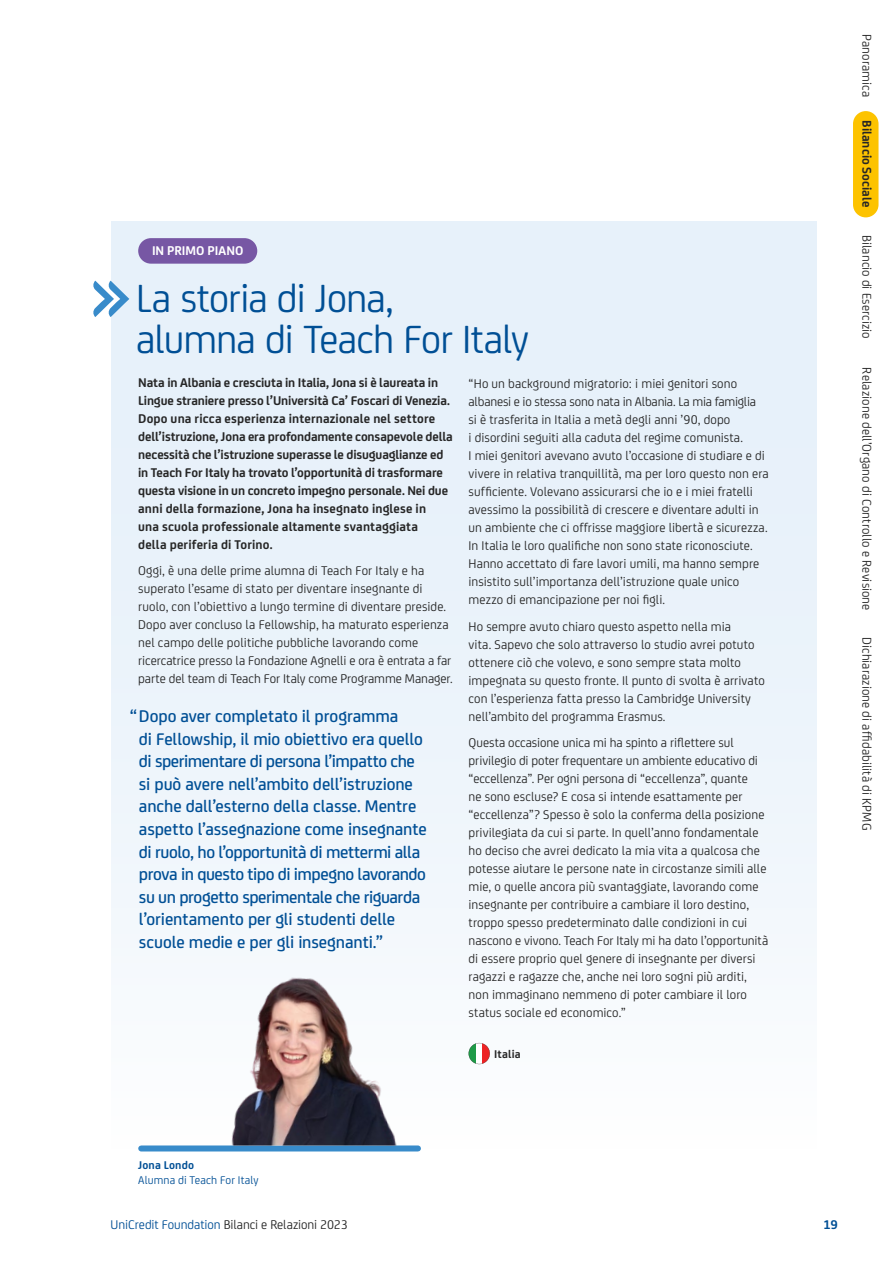
<style>
.page{position:relative;width:893px;height:1263px;background:#fff}
.page>*{position:absolute;margin:0;border:0;box-sizing:border-box;transform-origin:0 0}
.t1{font:42px/40.5px "Uni Credit";letter-spacing:-.02em;color:#004f95}
.t2{font:500 18px/22.5px "Uni Credit";letter-spacing:-.01em;color:#004f95}
.t3{font:13.5px/18px "Uni Credit";letter-spacing:.005em;color:#262626}
.t4{font:700 13.5px/18px "Uni Credit";letter-spacing:-.005em;color:#262626}
.t5{font:700 13.5px "Uni Credit";color:#fff}
.t6{font:700 13.5px "Uni Credit";color:#004f95}
.t7{font:12px "Uni Credit";letter-spacing:.01em;color:#004f95}
.t8{font:700 12px "Uni Credit";letter-spacing:.015em;color:#004f95}
.t9{font:700 12px "Uni Credit";letter-spacing:.015em;color:#262626}
.s1{color:#004f95}
</style>
<div class="page">
<div style="left:111px;top:221px;width:705px;height:931px;background:#e7f1fa"></div>
<div style="left:141px;top:1145px;width:277px;height:6px;background:#388bca"></div>
<img style="left:213px;top:973px;width:203px;height:172px">
<div style="left:138px;top:238px;width:119px;height:26px;background:#7757a4;border-radius:13px"></div>
<svg style="left:93px;top:281px;width:36px;height:36px"></svg>
<svg style="left:469px;top:1043px;width:21px;height:21px"></svg>
<div style="left:853px;top:111px;width:25px;height:106px;background:#fdc300;border-radius:13px"></div>
<p class="t5" style="left:152px;top:241px;width:93px">IN PRIMO PIANO</p>
<h1 class="t1" style="left:136px;top:275px;width:395px">La storia di Jona,<br>alumna di Teach For Italy</h1>
<p class="t4" style="left:138px;top:373px;width:316px">Nata in Albania e cresciuta in Italia, Jona si è laureata in Lingue straniere presso l’Università Ca’ Foscari di Venezia.<br>Dopo una ricca esperienza internazionale nel settore dell’istruzione, Jona era profondamente consapevole della necessità che l’istruzione superasse le disuguaglianze ed in Teach For Italy ha trovato l’opportunità di trasformare questa visione in un concreto impegno personale. Nei due anni della formazione, Jona ha insegnato inglese in<br>una scuola professionale altamente svantaggiata<br>della periferia di Torino.</p>
<p class="t3" style="left:138px;top:561px;width:316px">Oggi, è una delle prime alumna di Teach For Italy e ha superato l’esame di stato per diventare insegnante di ruolo, con l’obiettivo a lungo termine di diventare preside.<br>Dopo aver concluso la Fellowship, ha maturato esperienza nel campo delle politiche pubbliche lavorando come ricercatrice presso la Fondazione Agnelli e ora è entrata a far parte del team di Teach For Italy come Programme Manager.</p>
<p class="t2" style="left:139px;top:704px;width:289px;text-indent:-9px">“Dopo aver completato il programma<br>di Fellowship, il mio obiettivo era quello di sperimentare di persona l’impatto che si può avere nell’ambito dell’istruzione anche dall’esterno della classe. Mentre aspetto l’assegnazione come insegnante di ruolo, ho l’opportunità di mettermi alla prova in questo tipo di impegno lavorando su un progetto sperimentale che riguarda l’orientamento per gli studenti delle scuole medie e per gli insegnanti.”</p>
<p class="t3" style="left:469px;top:374px;width:302px">“Ho un background migratorio: i miei genitori sono albanesi e io stessa sono nata in Albania. La mia famiglia<br>si è trasferita in Italia a metà degli anni ’90, dopo<br>i disordini seguiti alla caduta del regime comunista.<br>I miei genitori avevano avuto l’occasione di studiare e di vivere in relativa tranquillità, ma per loro questo non era sufficiente. Volevano assicurarsi che io e i miei fratelli avessimo la possibilità di crescere e diventare adulti in un ambiente che ci offrisse maggiore libertà e sicurezza.<br>In Italia le loro qualifiche non sono state riconosciute.<br>Hanno accettato di fare lavori umili, ma hanno sempre insistito sull’importanza dell’istruzione quale unico mezzo di emancipazione per noi figli.</p>
<p class="t3" style="left:469px;top:616px;width:298px">Ho sempre avuto chiaro questo aspetto nella mia<br>vita. Sapevo che solo attraverso lo studio avrei potuto ottenere ciò che volevo, e sono sempre stata molto impegnata su questo fronte. Il punto di svolta è arrivato con l’esperienza fatta presso la Cambridge University nell’ambito del programma Erasmus.</p>
<p class="t3" style="left:469px;top:733px;width:301px">Questa occasione unica mi ha spinto a riflettere sul privilegio di poter frequentare un ambiente educativo di “eccellenza”. Per ogni persona di “eccellenza”, quante<br>ne sono escluse? E cosa si intende esattamente per “eccellenza”? Spesso è solo la conferma della posizione privilegiata da cui si parte. In quell’anno fondamentale ho deciso che avrei dedicato la mia vita a qualcosa che potesse aiutare le persone nate in circostanze simili alle mie, o quelle ancora più svantaggiate, lavorando come insegnante per contribuire a cambiare il loro destino, troppo spesso predeterminato dalle condizioni in cui nascono e vivono. Teach For Italy mi ha dato l’opportunità di essere proprio quel genere di insegnante per diversi ragazzi e ragazze che, anche nei loro sogni più arditi, non immaginano nemmeno di poter cambiare il loro status sociale ed economico.”</p>
<p class="t9" style="left:494px;top:1045px;width:28px">Italia</p>
<p class="t3" style="left:877px;top:34px;width:64px;rotate:90deg">Panoramica</p>
<p class="t4" style="left:877px;top:120px;width:89px;rotate:90deg">Bilancio Sociale</p>
<p class="t3" style="left:877px;top:235px;width:106px;rotate:90deg">Bilancio di Esercizio</p>
<p class="t3" style="left:877px;top:367px;width:245px;rotate:90deg">Relazione dell’Organo di Controllo e Revisione</p>
<p class="t3" style="left:877px;top:637px;width:195px;rotate:90deg">Dichiarazione di affidabilità di KPMG</p>
<p class="t8" style="left:138px;top:1156px;width:58px">Jona Londo</p>
<p class="t7" style="left:138px;top:1171px;width:122px">Alumna di Teach For Italy</p>
<p class="t3" style="left:111px;top:1215px;width:239px"><span class="s1">UniCredit Foundation</span> Bilanci e Relazioni 2023</p>
<p class="t6" style="left:823px;top:1214px;width:16px">19</p>
</div>
